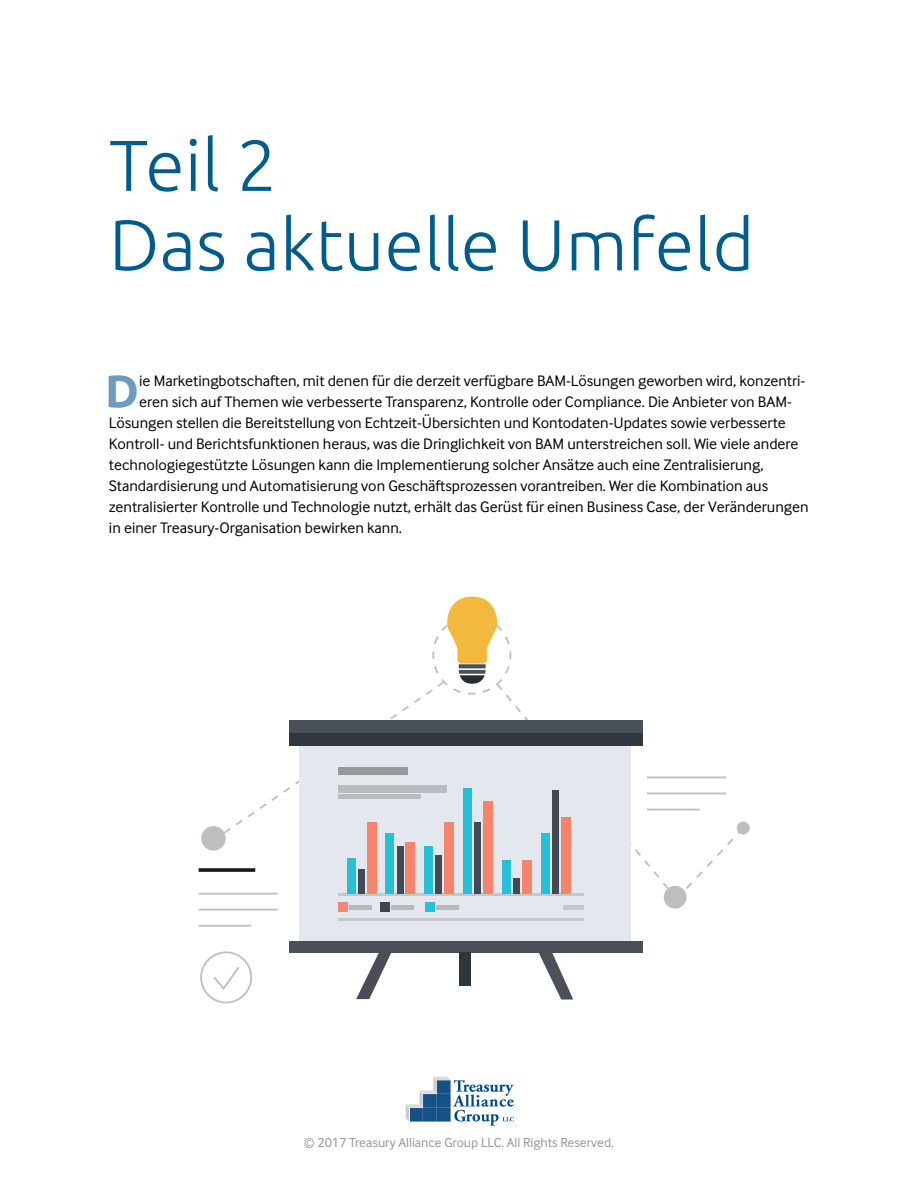
<style>
.page{position:relative;width:918px;height:1188px;background:#fff}
.page>*{position:absolute;margin:0;border:0;box-sizing:border-box;transform-origin:0 0}
.t1{font:300 72px/79.5px "Ubuntu";color:#005c8d}
.t2{font:700 46.05px "Ubuntu";color:#6d9abf}
.t3{font:15.75px "Inter Face";color:#000}
.t4{font:13.5px "Inter Face";color:#969590}
</style>
<div class="page">
<svg style="left:405px;top:1076px;width:109px;height:50px"></svg>
<svg style="left:728px;top:825px;width:17px;height:20px"></svg>
<svg style="left:198px;top:776px;width:530px;height:228px"></svg>
<svg style="left:199px;top:868px;width:23px;height:4px"></svg>
<div style="left:201px;top:826px;width:25px;height:25px;background:#bcbec0;border-radius:50%"></div>
<div style="left:664px;top:886px;width:23px;height:23px;background:#bcbec0;border-radius:50%"></div>
<div style="left:737px;top:822px;width:13px;height:12px;background:#bcbec0;border-radius:50%"></div>
<svg style="left:222px;top:596px;width:449px;height:295px"></svg>
<h1 class="t1" style="left:109px;top:124px;width:647px">Teil 2<br>Das aktuelle Umfeld</h1>
<h2 class="t2" style="left:105px;top:363px;width:35px">D</h2>
<p class="t3" style="left:139px;top:372px;width:668px">ie Marketingbotschaften, mit denen für die derzeit verfügbare BAM-Lösungen geworben wird, konzentri-</p>
<p class="t3" style="left:139px;top:393px;width:654px">eren sich auf Themen wie verbesserte Transparenz, Kontrolle oder Compliance. Die Anbieter von BAM-</p>
<p class="t3" style="left:109px;top:414px;width:678px">Lösungen stellen die Bereitstellung von Echtzeit-Übersichten und Kontodaten-Updates sowie verbesserte</p>
<p class="t3" style="left:109px;top:435px;width:691px">Kontroll- und Berichtsfunktionen heraus, was die Dringlichkeit von BAM unterstreichen soll. Wie viele andere</p>
<p class="t3" style="left:109px;top:456px;width:656px">technologiegestützte Lösungen kann die Implementierung solcher Ansätze auch eine Zentralisierung,</p>
<p class="t3" style="left:109px;top:477px;width:661px">Standardisierung und Automatisierung von Geschäftsprozessen vorantreiben. Wer die Kombination aus</p>
<p class="t3" style="left:109px;top:498px;width:701px">zentralisierter Kontrolle und Technologie nutzt, erhält das Gerüst für einen Business Case, der Veränderungen</p>
<p class="t3" style="left:109px;top:519px;width:295px">in einer Treasury-Organisation bewirken kann.</p>
<p class="t4" style="left:304px;top:1135px;width:311px">© 2017 Treasury Alliance Group llc. All Rights Reserved.</p>
</div>
